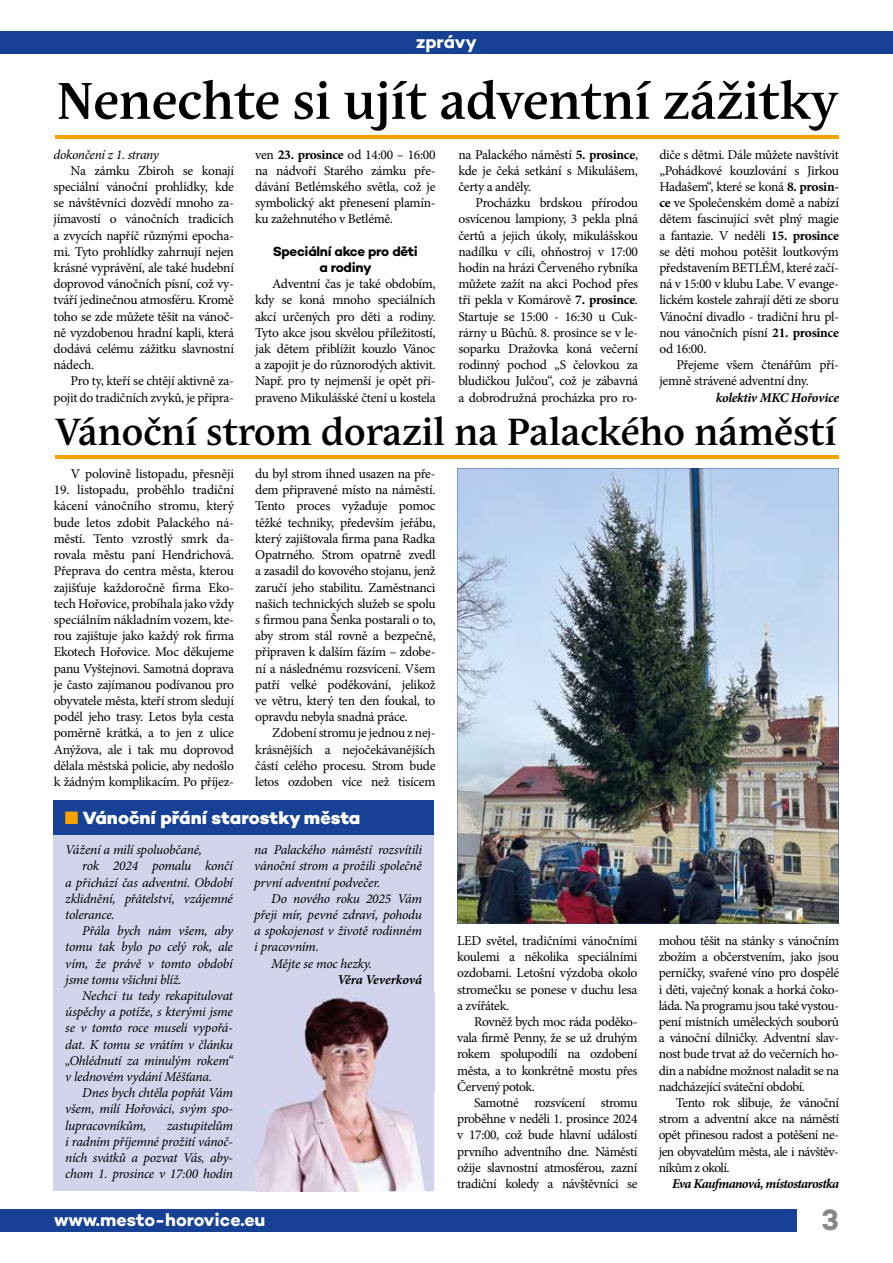
<style>
.page{position:relative;width:893px;height:1263px;background:#fff}
.page>*{position:absolute;margin:0;border:0;box-sizing:border-box;transform-origin:0 0}
.t1{font:700 51px "Andulka Book Pro";color:#000}
.t2{font:700 37.5px "Andulka Book Pro";color:#000}
.t3{font:700 30px "Campton";color:#878787}
.t4{font:700 18px "Campton";letter-spacing:-.005em;color:#fff}
.t5{font:800 18px "Campton";color:#fff}
.t6{font:13.5px/16.2px "Minion Pro";letter-spacing:-.025em;color:#000;text-align:justify}
.t7{font:italic 13.5px/16.2px "Minion Pro";letter-spacing:-.02em;color:#000;text-align:justify}
.t8{font:italic 700 13.5px "Minion Pro";letter-spacing:-.035em;color:#000}
.t9{font:700 13.5px/16.2px "Campton";letter-spacing:-.02em;color:#000;text-align:center}
.t10{font:italic 700 13.5px "Minion Pro";letter-spacing:-.01em;color:#000}
.s1{font-weight:700}
.s2{color:#f6a200}
</style>
<div class="page">
<div style="left:0;top:31px;width:893px;height:22px;background:#164194"></div>
<div style="left:0;top:1209px;width:796px;height:22px;background:#164194"></div>
<hr style="left:55px;top:136px;width:784px;height:3px;background:#f6a200">
<div style="left:53px;top:800px;width:381px;height:391px;background:#d2d4ec"></div>
<div style="left:54px;top:800px;width:380px;height:35px;background:#164194"></div>
<img style="left:434px;top:993px;width:1px;height:198px">
<img style="left:244px;top:1191px;width:143px;height:1px">
<img style="left:254px;top:993px;width:171px;height:198px">
<img style="left:457px;top:468px;width:382px;height:455px">
<hr style="left:55px;top:455px;width:784px;height:3px;background:#f6a200">
<h3 class="t4" style="left:416px;top:31px;width:62px">zprávy</h3>
<h1 class="t1" style="left:57px;top:71px;width:782px">Nenechte si ujít adventní zážitky</h1>
<p class="t7" style="left:54px;top:146px;width:107px">dokončení z 1. strany</p>
<p class="t6" style="left:54px;top:162px;width:182px;text-indent:17px">Na zámku Zbiroh se konají speciální vánoční prohlídky, kde se návštěvníci dozvědí mnoho za&shy;jímavostí o vánočních tradicích a zvycích napříč různými epocha&shy;mi. Tyto prohlídky zahrnují nejen krásné vyprávění, ale také hudební doprovod vánočních písní, což vy&shy;tváří jedinečnou atmosféru. Kromě toho se zde můžete těšit na vánoč&shy;ně vyzdobenou hradní kapli, která dodává celému zážitku slavnostní nádech.</p>
<p class="t6" style="left:54px;top:373px;width:182px;text-align:right">Pro ty, kteří se chtějí aktivně za&shy;pojit do tradičních zvyků, je připra-</p>
<p class="t6" style="left:255px;top:146px;width:182px">ven <span class="s1">23. prosince</span> od 14:00 – 16:00 na nádvoří Starého zámku pře&shy;dávání Betlémského světla, což je symbolický akt přenesení plamín&shy;ku zažehnutého v Betlémě.</p>
<p class="t9" style="left:273px;top:243px;width:147px">Speciální akce pro děti a rodiny</p>
<p class="t6" style="left:255px;top:276px;width:182px;text-indent:17px">Adventní čas je také obdobím, kdy se koná mnoho speciálních akcí určených pro děti a rodiny.<br>Tyto akce jsou skvělou příležitostí, jak dětem přiblížit kouzlo Vánoc a zapojit je do různorodých aktivit.<br>Např. pro ty nejmenší je opět při&shy;praveno Mikulášské čtení u kostela</p>
<p class="t6" style="left:458px;top:146px;width:181px">na Palackého náměstí <span class="s1">5. prosince</span>, kde je čeká setkání s Mikulášem, čerty a anděly.</p>
<p class="t6" style="left:458px;top:195px;width:181px;text-indent:17px">Procházku brdskou přírodou osvícenou lampiony, 3 pekla plná čertů a jejich úkoly, mikulášskou nadílku v cíli, ohňostroj v 17:00 hodin na hrázi Červeného rybníka můžete zažít na akci Pochod přes tři pekla v Komárově <span class="s1">7. prosince</span>.<br>Startuje se 15:00 - 16:30 u Cuk&shy;rárny u Bůchů. 8. prosince se v le&shy;soparku Dražovka koná večerní rodinný pochod „S čelovkou za bludičkou Julčou“, což je zábavná a dobrodružná procházka pro ro-</p>
<p class="t6" style="left:659px;top:146px;width:181px">diče s dětmi. Dále můžete navštívit „Pohádkové kouzlování s Jirkou Hadašem“, které se koná <span class="s1">8. prosin&shy;ce</span> ve Společenském domě a nabízí dětem fascinující svět plný magie a fantazie. V neděli <span class="s1">15. prosince </span>se děti mohou potěšit loutkovým představením BETLÉM, které začí&shy;ná v 15:00 v klubu Labe. V evange&shy;lickém kostele zahrají děti ze sboru Vánoční divadlo - tradiční hru pl&shy;nou vánočních písní <span class="s1">21. prosince </span>od 16:00.</p>
<p class="t6" style="left:659px;top:357px;width:181px;text-indent:17px">Přejeme všem čtenářům pří&shy;jemně strávené adventní dny.</p>
<p class="t8" style="left:716px;top:388px;width:125px">kolektiv MKC Hořovice</p>
<h2 class="t2" style="left:56px;top:410px;width:782px">Vánoční strom dorazil na Palackého náměstí</h2>
<p class="t6" style="left:71px;top:466px;width:165px">V polovině listopadu, přesněji</p>
<p class="t6" style="left:54px;top:482px;width:182px">19. listopadu, proběhlo tradiční kácení vánočního stromu, který bude letos zdobit Palackého ná&shy;městí. Tento vzrostlý smrk da&shy;rovala městu paní Hendrichová.<br>Přeprava do centra města, kterou zajišťuje každoročně firma Eko&shy;tech Hořovice, probíhala jako vždy speciálním nákladním vozem, kte&shy;rou zajištuje jako každý rok firma Ekotech Hořovice. Moc děkujeme panu Vyštejnovi. Samotná doprava je často zajímanou podívanou pro obyvatele města, kteří strom sledují podél jeho trasy. Letos byla cesta poměrně krátká, a to jen z ulice Anýžova, ale i tak mu doprovod dělala městská policie, aby nedošlo k žádným komplikacím. Po příjez-</p>
<p class="t6" style="left:255px;top:466px;width:182px">du byl strom ihned usazen na pře&shy;dem připravené místo na náměstí.<br>Tento proces vyžaduje pomoc těžké techniky, především jeřábu, který zajištovala firma pana Radka Opatrného. Strom opatrně zvedl a zasadil do kovového stojanu, jenž zaručí jeho stabilitu. Zaměstnanci našich technických služeb se spolu s firmou pana Šenka postarali o to, aby strom stál rovně a bezpečně, připraven k dalším fázím – zdobe&shy;ní a následnému rozsvícení. Všem patří velké poděkování, jelikož ve větru, který ten den foukal, to opravdu nebyla snadná práce.</p>
<p class="t6" style="left:255px;top:725px;width:182px;text-indent:17px">Zdobení stromu je jednou z nej&shy;krásnějších a nejočekávanějších částí celého procesu. Strom bude letos ozdoben více než tisícem</p>
<h3 class="t5" style="left:65px;top:806px;width:297px"><span class="s2">■</span> Vánoční přání starostky města</h3>
<p class="t7" style="left:65px;top:842px;width:138px">Vážení a milí spoluobčané,</p>
<p class="t7" style="left:82px;top:858px;width:152px">rok 2024 pomalu končí</p>
<p class="t7" style="left:65px;top:874px;width:169px">a přichází čas adventní. Období</p>
<p class="t7" style="left:65px;top:890px;width:169px">zklidnění, přátelství, vzájemné</p>
<p class="t7" style="left:65px;top:906px;width:51px">tolerance.</p>
<p class="t7" style="left:82px;top:923px;width:152px">Přála bych nám všem, aby</p>
<p class="t7" style="left:65px;top:939px;width:169px">tomu tak bylo po celý rok, ale</p>
<p class="t7" style="left:65px;top:955px;width:169px">vím, že právě v tomto období</p>
<p class="t7" style="left:65px;top:971px;width:118px">jsme tomu všichni blíž.</p>
<p class="t7" style="left:82px;top:987px;width:152px">Nechci tu tedy rekapitulovat</p>
<p class="t7" style="left:65px;top:1004px;width:169px">úspěchy a potíže, s kterými jsme</p>
<p class="t7" style="left:65px;top:1020px;width:169px">se v tomto roce museli vypořá-</p>
<p class="t7" style="left:65px;top:1036px;width:169px">dat. K tomu se vrátím v článku</p>
<p class="t7" style="left:65px;top:1052px;width:169px">„Ohlédnutí za minulým rokem“</p>
<p class="t7" style="left:65px;top:1068px;width:148px">v lednovém vydání Měšťana.</p>
<p class="t7" style="left:82px;top:1085px;width:152px">Dnes bych chtěla popřát Vám</p>
<p class="t7" style="left:65px;top:1101px;width:169px">všem, milí Hořováci, svým spo-</p>
<p class="t7" style="left:65px;top:1117px;width:83px">lupracovníkům,</p>
<p class="t7" style="left:254px;top:842px;width:169px">na Palackého náměstí rozsvítili vánoční strom a prožili společně první adventní podvečer.</p>
<p class="t7" style="left:271px;top:890px;width:152px">Do nového roku 2025 Vám</p>
<p class="t7" style="left:254px;top:906px;width:169px">přeji mír, pevné zdraví, pohodu</p>
<p class="t7" style="left:254px;top:923px;width:169px">a spokojenost v životě rodinném</p>
<p class="t7" style="left:254px;top:939px;width:66px">i pracovním.</p>
<p class="t7" style="left:271px;top:955px;width:102px">Mějte se moc hezky.</p>
<p class="t10" style="left:338px;top:970px;width:86px">Věra Veverková</p>
<p class="t7" style="left:65px;top:1117px;width:169px;text-indent:101px">zastupitelům i radním příjemné prožití vánoč&shy;ních svátků a pozvat Vás, aby&shy;chom 1. prosince v 17:00 hodin</p>
<p class="t6" style="left:457px;top:933px;width:182px">LED světel, tradičními vánočními koulemi a několika speciálními ozdobami. Letošní výzdoba okolo stromečku se ponese v duchu lesa a zvířátek.</p>
<p class="t6" style="left:457px;top:1014px;width:182px;text-indent:17px">Rovněž bych moc ráda poděko&shy;vala firmě Penny, že se už druhým rokem spolupodílí na ozdobení města, a to konkrétně mostu přes Červený potok.</p>
<p class="t6" style="left:457px;top:1095px;width:182px;text-indent:17px">Samotné rozsvícení stromu proběhne v neděli 1. prosince 2024 v 17:00, což bude hlavní událostí prvního adventního dne. Náměstí ožije slavnostní atmosférou, zazní tradiční koledy a návštěvníci se</p>
<p class="t6" style="left:659px;top:933px;width:182px">mohou těšit na stánky s vánočním zbožím a občerstvením, jako jsou perníčky, svařené víno pro dospělé i děti, vaječný konak a horká čoko&shy;láda. Na programu jsou také vystou&shy;pení místních uměleckých souborů a vánoční dílničky. Adventní slav&shy;nost bude trvat až do večerních ho&shy;din a nabídne možnost naladit se na nadcházející sváteční období.</p>
<p class="t6" style="left:659px;top:1095px;width:182px;text-indent:17px">Tento rok slibuje, že vánoční strom a adventní akce na náměstí opět přinesou radost a potěšení ne&shy;jen obyvatelům města, ale i návštěv&shy;níkům z okolí.</p>
<p class="t8" style="left:672px;top:1174px;width:169px">Eva Kaufmanová, místostarostka</p>
<h3 class="t4" style="left:54px;top:1208px;width:213px">www.mesto-horovice.eu</h3>
<h3 class="t3" style="left:821px;top:1200px;width:19px">3</h3>
</div>
